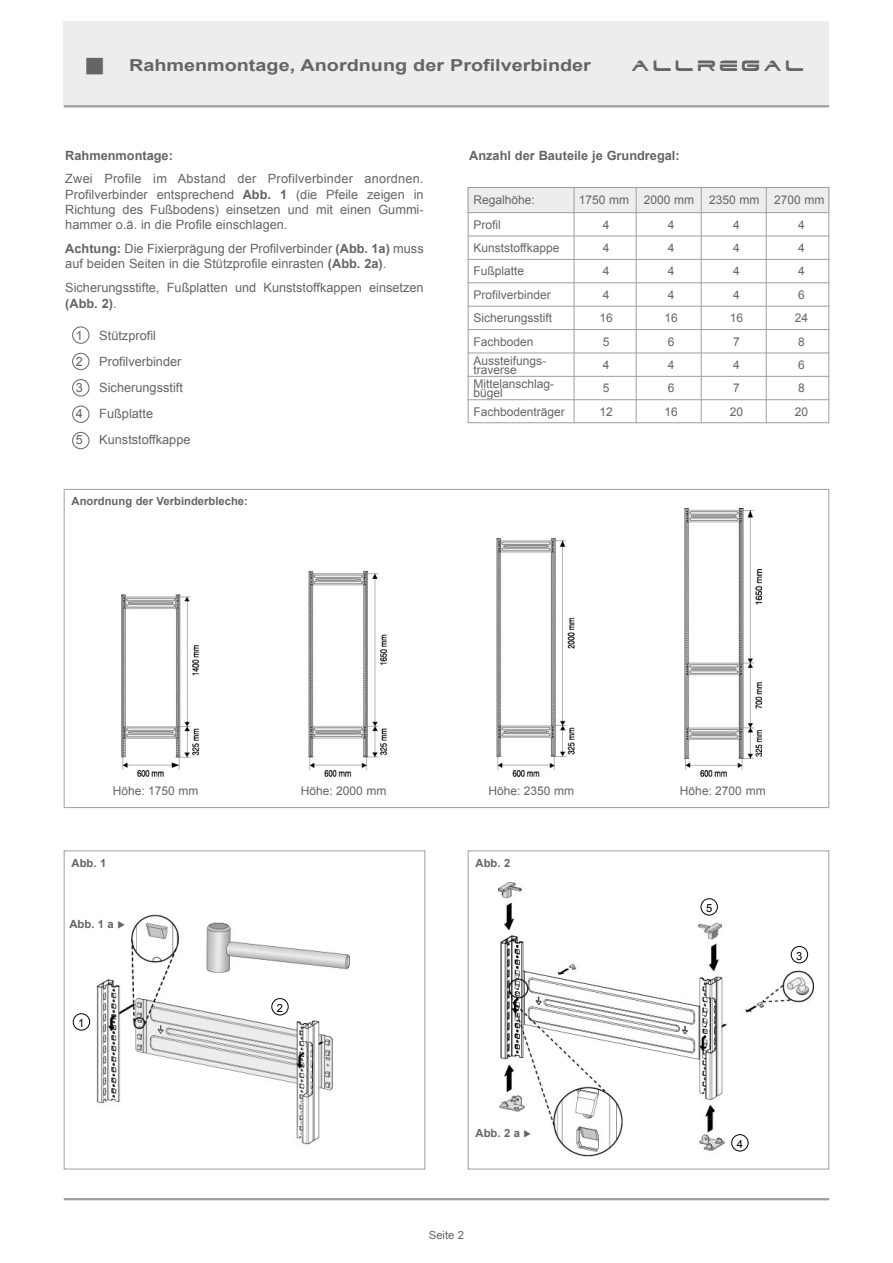
<style>
.page{position:relative;width:893px;height:1263px;background:#fff}
.page>*{position:absolute;margin:0;border:0;box-sizing:border-box;transform-origin:0 0}
.t1{font:18px "Dodger";letter-spacing:.175em;color:#646567}
.t2{font:700 16.5px "Arial";color:#646567;scale:1.2 1}
.t3{font:12.75px/15.3px "Arial";color:#646567}
.t4{font:700 12.75px "Arial";color:#646567}
.t5{font:12px/23.4px "Arial";color:#646567}
.t6{font:700 11.25px "Arial";color:#646567}
.t7{font:11.25px "Arial";color:#646567}
.t8{font:11.25px "Arial";color:#000}
.s1{font-weight:700}
</style>
<div class="page">
<img style="left:498px;top:883px;width:315px;height:274px">
<div style="left:468px;top:850px;width:361px;height:319px;border:1px solid #9c9e9f"></div>
<img style="left:72px;top:914px;width:278px;height:231px">
<div style="left:64px;top:850px;width:361px;height:319px;border:1px solid #9c9e9f"></div>
<div style="left:73px;top:1013px;width:17px;height:17px;border:1px solid #000;border-radius:50%"></div>
<div style="left:271px;top:998px;width:17px;height:17px;border:1px solid #000;border-radius:50%"></div>
<div style="left:791px;top:946px;width:17px;height:17px;border:1px solid #000;border-radius:50%"></div>
<div style="left:731px;top:1134px;width:17px;height:17px;border:1px solid #000;border-radius:50%"></div>
<div style="left:701px;top:898px;width:17px;height:17px;border:1px solid #000;border-radius:50%"></div>
<div style="left:64px;top:21px;width:765px;height:85px;background:#eceded"></div>
<hr style="left:64px;top:105px;width:765px;height:2px;background:#9c9e9f">
<img style="left:121px;top:509px;width:640px;height:268px">
<hr style="left:64px;top:1198px;width:765px;height:2px;background:#9c9e9f">
<div style="left:70px;top:495px;width:213px;height:22px;background:#fff"></div>
<div style="left:72px;top:327px;width:17px;height:17px;border:1px solid #646567;border-radius:50%"></div>
<div style="left:72px;top:353px;width:17px;height:17px;border:1px solid #646567;border-radius:50%"></div>
<div style="left:72px;top:379px;width:17px;height:17px;border:1px solid #646567;border-radius:50%"></div>
<div style="left:72px;top:406px;width:17px;height:17px;border:1px solid #646567;border-radius:50%"></div>
<div style="left:72px;top:432px;width:17px;height:17px;border:1px solid #646567;border-radius:50%"></div>
<div style="left:574px;top:187px;width:255px;height:26px;background:#eceded"></div>
<div style="left:468px;top:187px;width:106px;height:26px;background:#eceded"></div>
<hr style="left:468px;top:212px;width:361px;height:1px;background:#9c9e9f">
<hr style="left:574px;top:187px;width:1px;height:236px;background:#9c9e9f">
<hr style="left:636px;top:187px;width:1px;height:236px;background:#9c9e9f">
<hr style="left:701px;top:187px;width:1px;height:236px;background:#9c9e9f">
<hr style="left:766px;top:187px;width:1px;height:236px;background:#9c9e9f">
<hr style="left:468px;top:236px;width:361px;height:1px;background:#9c9e9f">
<hr style="left:468px;top:259px;width:361px;height:1px;background:#9c9e9f">
<hr style="left:468px;top:282px;width:361px;height:1px;background:#9c9e9f">
<hr style="left:468px;top:306px;width:361px;height:1px;background:#9c9e9f">
<hr style="left:468px;top:329px;width:361px;height:1px;background:#9c9e9f">
<hr style="left:468px;top:353px;width:361px;height:1px;background:#9c9e9f">
<hr style="left:468px;top:376px;width:361px;height:1px;background:#9c9e9f">
<hr style="left:468px;top:399px;width:361px;height:1px;background:#9c9e9f">
<div style="left:468px;top:187px;width:361px;height:236px;border:1px solid #9c9e9f"></div>
<p class="t2" style="left:129px;top:54px;width:386px">Rahmenmontage, Anordnung der Profilverbinder</p>
<h1 class="t1" style="left:632px;top:56px;width:175px">ALLREGAL</h1>
<p class="t4" style="left:65px;top:147px;width:109px">Rahmenmontage:</p>
<p class="t3" style="left:65px;top:171px;width:360px;text-align:justify">Zwei Profile im Abstand der Profilverbinder anordnen.<br>Profilverbinder entsprechend <span class="s1">Abb. 1</span> (die Pfeile zeigen in Richtung des Fußbodens) einsetzen und mit einen Gummi&shy;hammer o.ä. in die Profile einschlagen.</p>
<p class="t3" style="left:65px;top:241px;width:360px"><span class="s1">Achtung:</span> Die Fixierprägung der Profilverbinder <span class="s1">(Abb. 1a)</span> muss auf beiden Seiten in die Stützprofile einrasten <span class="s1">(Abb. 2a)</span>.</p>
<p class="t3" style="left:65px;top:280px;width:360px">Sicherungsstifte, Fußplatten und Kunststoffkappen einsetzen <span class="s1">(Abb. 2)</span>.</p>
<p class="t3" style="left:76px;top:328px;width:9px">1</p>
<p class="t3" style="left:99px;top:328px;width:58px">Stützprofil</p>
<p class="t3" style="left:76px;top:354px;width:9px">2</p>
<p class="t3" style="left:99px;top:354px;width:84px">Profilverbinder</p>
<p class="t3" style="left:76px;top:380px;width:9px">3</p>
<p class="t3" style="left:99px;top:380px;width:85px">Sicherungsstift</p>
<p class="t3" style="left:76px;top:406px;width:9px">4</p>
<p class="t3" style="left:99px;top:406px;width:55px">Fußplatte</p>
<p class="t3" style="left:76px;top:432px;width:9px">5</p>
<p class="t3" style="left:99px;top:432px;width:93px">Kunststoffkappe</p>
<p class="t6" style="left:72px;top:494px;width:178px">Anordnung der Verbinderbleche:</p>
<p class="t4" style="left:469px;top:147px;width:212px">Anzahl der Bauteile je Grundregal:</p>
<p class="t5" style="left:473px;top:188px;width:63px">Regalhöhe:</p>
<p class="t5" style="left:579px;top:188px;width:247px">1750 mm 2000 mm 2350 mm 2700 mm</p>
<p class="t5" style="left:473px;top:213px;width:87px">Profil<br>Kunststoffkappe</p>
<p class="t5" style="left:473px;top:283px;width:80px;text-align:justify">Profilverbinder Sicherungsstift Fachboden</p>
<p class="t5" style="left:473px;top:356px;width:74px;line-height:9px">Aussteifungs&shy;traverse</p>
<p class="t5" style="left:473px;top:379px;width:82px;line-height:9px">Mittelanschlag&shy;bügel</p>
<p class="t5" style="left:473px;top:400px;width:93px">Fachbodenträger</p>
<p class="t5" style="left:603px;top:213px;width:8px">4</p>
<p class="t5" style="left:668px;top:213px;width:8px">4</p>
<p class="t5" style="left:733px;top:213px;width:8px">4</p>
<p class="t5" style="left:798px;top:213px;width:8px">4</p>
<p class="t5" style="left:603px;top:236px;width:8px">4</p>
<p class="t5" style="left:668px;top:236px;width:8px">4</p>
<p class="t5" style="left:733px;top:236px;width:8px">4</p>
<p class="t5" style="left:798px;top:236px;width:8px">4</p>
<p class="t5" style="left:473px;top:260px;width:52px">Fußplatte</p>
<p class="t5" style="left:603px;top:260px;width:8px">4</p>
<p class="t5" style="left:668px;top:260px;width:8px">4</p>
<p class="t5" style="left:733px;top:260px;width:8px">4</p>
<p class="t5" style="left:798px;top:260px;width:8px">4</p>
<p class="t5" style="left:603px;top:283px;width:8px">4</p>
<p class="t5" style="left:668px;top:283px;width:8px">4</p>
<p class="t5" style="left:733px;top:283px;width:8px">4</p>
<p class="t5" style="left:798px;top:283px;width:8px">6</p>
<p class="t5" style="left:599px;top:306px;width:15px">16</p>
<p class="t5" style="left:664px;top:306px;width:15px">16</p>
<p class="t5" style="left:730px;top:306px;width:15px">16</p>
<p class="t5" style="left:795px;top:306px;width:15px">24</p>
<p class="t5" style="left:603px;top:330px;width:8px">5</p>
<p class="t5" style="left:668px;top:330px;width:8px">6</p>
<p class="t5" style="left:733px;top:330px;width:8px">7</p>
<p class="t5" style="left:798px;top:330px;width:8px">8</p>
<p class="t5" style="left:603px;top:353px;width:8px">4</p>
<p class="t5" style="left:668px;top:353px;width:8px">4</p>
<p class="t5" style="left:733px;top:353px;width:8px">4</p>
<p class="t5" style="left:798px;top:353px;width:8px">6</p>
<p class="t5" style="left:603px;top:377px;width:8px">5</p>
<p class="t5" style="left:668px;top:377px;width:8px">6</p>
<p class="t5" style="left:733px;top:377px;width:8px">7</p>
<p class="t5" style="left:798px;top:377px;width:8px">8</p>
<p class="t5" style="left:599px;top:400px;width:15px">12</p>
<p class="t5" style="left:664px;top:400px;width:15px">16</p>
<p class="t5" style="left:730px;top:400px;width:15px">20</p>
<p class="t5" style="left:795px;top:400px;width:15px">20</p>
<p class="t5" style="left:113px;top:779px;width:87px">Höhe: 1750 mm</p>
<p class="t5" style="left:301px;top:779px;width:87px">Höhe: 2000 mm</p>
<p class="t5" style="left:489px;top:779px;width:87px">Höhe: 2350 mm</p>
<p class="t5" style="left:680px;top:779px;width:87px">Höhe: 2700 mm</p>
<p class="t6" style="left:72px;top:855px;width:36px">Abb. 1</p>
<p class="t6" style="left:476px;top:855px;width:36px">Abb. 2</p>
<p class="t8" style="left:706px;top:901px;width:8px">5</p>
<p class="t6" style="left:70px;top:917px;width:57px">Abb. 1 a ◆</p>
<p class="t8" style="left:78px;top:1016px;width:8px">1</p>
<p class="t8" style="left:277px;top:1000px;width:8px">2</p>
<p class="t6" style="left:476px;top:1125px;width:57px">Abb. 2 a ◆</p>
<p class="t7" style="left:429px;top:1228px;width:37px">Seite 2</p>
<p class="t8" style="left:796px;top:948px;width:8px">3</p>
<p class="t8" style="left:737px;top:1137px;width:8px">4</p>
</div>
